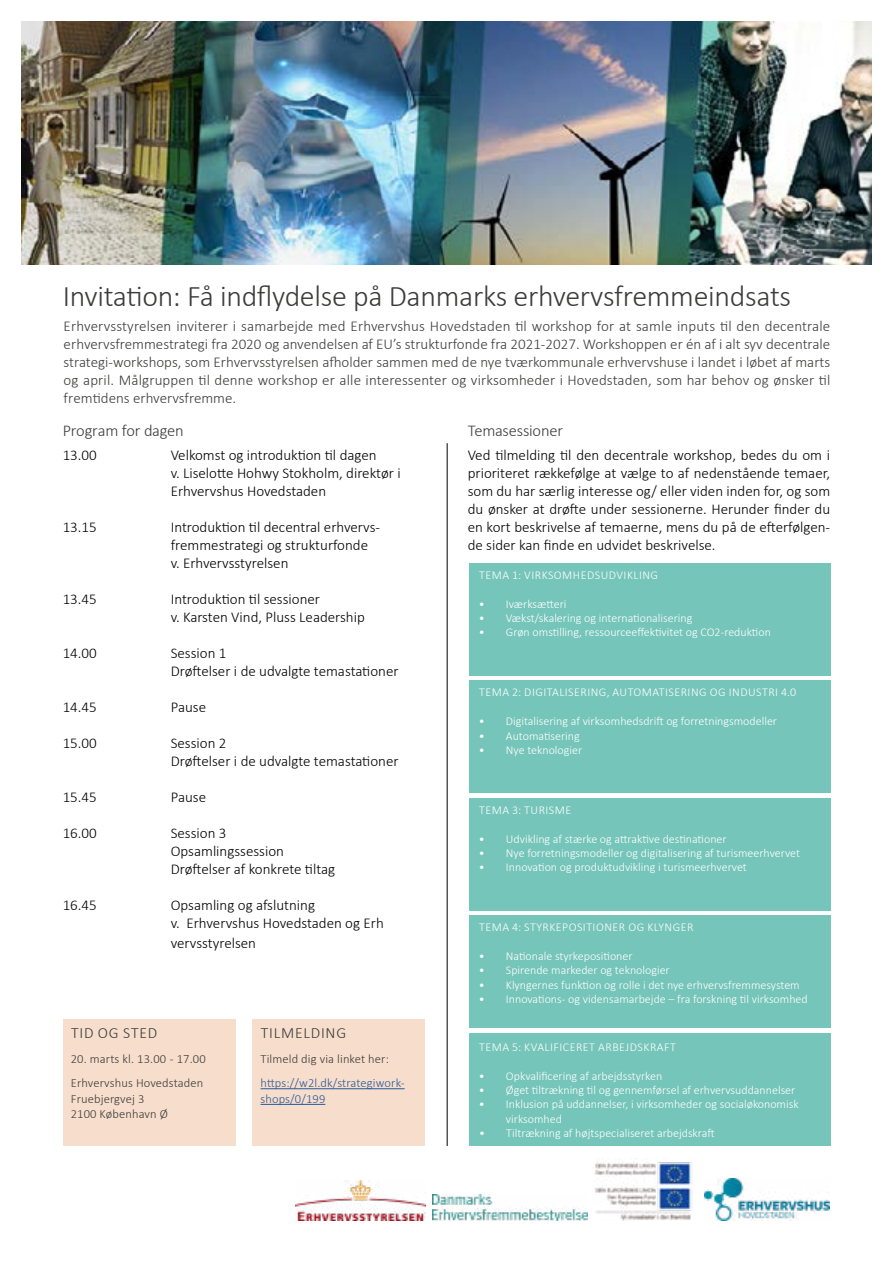
<style>
.page{position:relative;width:893px;height:1263px;background:#fff}
.page>*{position:absolute;margin:0;border:0;box-sizing:border-box;transform-origin:0 0}
.t1{font:300 30px "Calibri";letter-spacing:-.01em;color:#3c3c3b}
.t2{font:300 16.5px "Calibri";letter-spacing:-.015em;color:#3c3c3b}
.t3{font:300 15.6px "Calibri";letter-spacing:.05em;color:#3c3c3b}
.t4{font:300 15px/18px "Calibri";color:#000}
.t5{font:300 15px/18px "Calibri";letter-spacing:.005em;color:#3c3c3b;text-align:justify}
.t6{font:300 12.45px/24.5px "Calibri";letter-spacing:.01em;color:#3c3c3b}
.t7{font:300 12.45px/15.6px "Calibri";letter-spacing:.01em;color:#275b9b}
.t8{font:300 12px/14.4px "Calibri";color:#fff}
.t9{font:300 12px "Calibri";letter-spacing:.04em;color:#fff}
</style>
<div class="page">
<hr style="left:446px;top:443px;width:2px;height:703px;background:#565555">
<img style="left:704px;top:1178px;width:125px;height:43px">
<img style="left:595px;top:1161px;width:98px;height:60px">
<img style="left:295px;top:1180px;width:130px;height:41px">
<img style="left:432px;top:1195px;width:155px;height:26px">
<img style="left:21px;top:21px;width:851px;height:243px">
<div style="left:469px;top:563px;width:361px;height:113px;background:#76c5ba"></div>
<div style="left:469px;top:680px;width:361px;height:113px;background:#76c5ba"></div>
<div style="left:469px;top:798px;width:361px;height:112px;background:#76c5ba"></div>
<div style="left:469px;top:915px;width:361px;height:113px;background:#76c5ba"></div>
<div style="left:469px;top:1033px;width:361px;height:113px;background:#76c5ba"></div>
<div style="left:63px;top:1019px;width:173px;height:127px;background:#f7ddcb"></div>
<div style="left:252px;top:1019px;width:173px;height:127px;background:#f7ddcb"></div>
<hr style="left:260px;top:1088px;width:145px;height:1px;background:#275b9b">
<hr style="left:260px;top:1104px;width:65px;height:1px;background:#275b9b">
<h1 class="t1" style="left:63px;top:278px;width:730px">Invitation: Få indflydelse på Danmarks erhvervsfremmeindsats</h1>
<p class="t5" style="left:64px;top:317px;width:768px">Erhvervsstyrelsen inviterer i samarbejde med Erhvervshus Hovedstaden til workshop for at samle inputs til den decentrale erhvervsfremmestrategi fra 2020 og anvendelsen af EU’s strukturfonde fra 2021-2027. Workshoppen er én af i alt syv decentrale strategi-workshops, som Erhvervsstyrelsen afholder sammen med de nye tværkommunale erhvervshuse i landet i løbet af marts og april. Målgruppen til denne workshop er alle interessenter og virksomheder i Hovedstaden, som har behov og ønsker til fremtidens erhvervsfremme.</p>
<p class="t2" style="left:63px;top:420px;width:123px">Program for dagen</p>
<p class="t4" style="left:63px;top:446px;width:36px">13.00</p>
<p class="t4" style="left:171px;top:446px;width:232px">Velkomst og introduktion til dagen<br>v. Liselotte Hohwy Stokholm, direktør i<br>Erhvervshus Hovedstaden</p>
<p class="t4" style="left:63px;top:518px;width:36px">13.15</p>
<p class="t4" style="left:171px;top:518px;width:211px">Introduktion til decentral erhvervs&shy;fremmestrategi og strukturfonde v. Erhvervsstyrelsen</p>
<p class="t4" style="left:63px;top:590px;width:36px">13.45</p>
<p class="t4" style="left:171px;top:590px;width:196px">Introduktion til sessioner<br>v. Karsten Vind, Pluss Leadership</p>
<p class="t4" style="left:63px;top:644px;width:36px">14.00</p>
<p class="t4" style="left:171px;top:644px;width:229px">Session 1<br>Drøftelser i de udvalgte temastationer</p>
<p class="t4" style="left:63px;top:698px;width:36px">14.45</p>
<p class="t4" style="left:171px;top:698px;width:37px">Pause</p>
<p class="t4" style="left:63px;top:734px;width:36px">15.00</p>
<p class="t4" style="left:171px;top:734px;width:229px">Session 2<br>Drøftelser i de udvalgte temastationer</p>
<p class="t4" style="left:63px;top:788px;width:36px">15.45</p>
<p class="t4" style="left:171px;top:788px;width:37px">Pause</p>
<p class="t4" style="left:63px;top:824px;width:36px">16.00</p>
<p class="t4" style="left:171px;top:824px;width:166px">Session 3<br>Opsamlingssession<br>Drøftelser af konkrete tiltag</p>
<p class="t4" style="left:63px;top:896px;width:36px">16.45</p>
<p class="t4" style="left:171px;top:896px;width:215px">Opsamling og afslutning<br>v. Erhvervshus Hovedstaden og Erh</p>
<p class="t4" style="left:171px;top:934px;width:87px">vervsstyrelsen</p>
<p class="t2" style="left:468px;top:420px;width:97px">Temasessioner</p>
<p class="t4" style="left:468px;top:446px;width:364px;text-align:justify">Ved tilmelding til den decentrale workshop, bedes du om i prioriteret rækkefølge at vælge to af nedenstående temaer, som du har særlig interesse og/ eller viden inden for, og som du ønsker at drøfte under sessionerne. Herunder finder du en kort beskrivelse af temaerne, mens du på de efterfølgen&shy;de sider kan finde en udvidet beskrivelse.</p>
<p class="t9" style="left:479px;top:567px;width:180px">TEMA 1: VIRKSOMHEDSUDVIKLING</p>
<p class="t8" style="left:479px;top:596px;width:89px">• Iværksætteri</p>
<p class="t8" style="left:479px;top:611px;width:215px">• Vækst/skalering og internationalisering</p>
<p class="t8" style="left:479px;top:625px;width:293px">• Grøn omstilling, ressourceeffektivitet og CO2-reduktion</p>
<p class="t9" style="left:479px;top:685px;width:318px">TEMA 2: DIGITALISERING, AUTOMATISERING OG INDUSTRI 4.0</p>
<p class="t8" style="left:479px;top:714px;width:300px">• Digitalisering af virksomhedsdrift og forretningsmodeller</p>
<p class="t8" style="left:479px;top:728px;width:102px">• Automatisering</p>
<p class="t8" style="left:479px;top:743px;width:105px">• Nye teknologier</p>
<p class="t9" style="left:479px;top:802px;width:94px">TEMA 3: TURISME</p>
<p class="t8" style="left:479px;top:831px;width:249px">• Udvikling af stærke og attraktive destinationer</p>
<p class="t8" style="left:479px;top:846px;width:323px">• Nye forretningsmodeller og digitalisering af turismeerhvervet</p>
<p class="t8" style="left:479px;top:860px;width:269px">• Innovation og produktudvikling i turismeerhvervet</p>
<p class="t9" style="left:479px;top:919px;width:216px">TEMA 4: STYRKEPOSITIONER OG KLYNGER</p>
<p class="t8" style="left:479px;top:948px;width:155px">• Nationale styrkepositioner</p>
<p class="t8" style="left:479px;top:963px;width:192px">• Spirende markeder og teknologier</p>
<p class="t8" style="left:479px;top:977px;width:322px">• Klyngernes funktion og rolle i det nye erhvervsfremmesystem</p>
<p class="t8" style="left:479px;top:992px;width:330px">• Innovations- og vidensamarbejde – fra forskning til virksomhed</p>
<p class="t9" style="left:479px;top:1039px;width:198px">TEMA 5: KVALIFICERET ARBEJDSKRAFT</p>
<p class="t8" style="left:479px;top:1068px;width:185px">• Opkvalificering af arbejdsstyrken</p>
<p class="t8" style="left:479px;top:1082px;width:318px">• Øget tiltrækning til og gennemførsel af erhvervsuddannelser</p>
<p class="t8" style="left:506px;top:1097px;width:294px;text-indent:-27px">• Inklusion på uddannelser, i virksomheder og socialøkonomisk virksomhed</p>
<p class="t8" style="left:479px;top:1126px;width:237px">• Tiltrækning af højtspecialiseret arbejdskraft</p>
<p class="t3" style="left:71px;top:1023px;width:88px">TID OG STED</p>
<p class="t6" style="left:71px;top:1046px;width:136px">20. marts kl. 13.00 - 17.00<br>Erhvervshus Hovedstaden</p>
<p class="t6" style="left:71px;top:1091px;width:99px;line-height:15.6px">Fruebjergvej 3<br>2100 København Ø</p>
<p class="t3" style="left:261px;top:1023px;width:87px">TILMELDING</p>
<p class="t6" style="left:260px;top:1046px;width:130px">Tilmeld dig via linket her:</p>
<p class="t7" style="left:260px;top:1075px;width:146px">https://w2l.dk/strategiwork&shy;shops/0/199</p>
</div>
